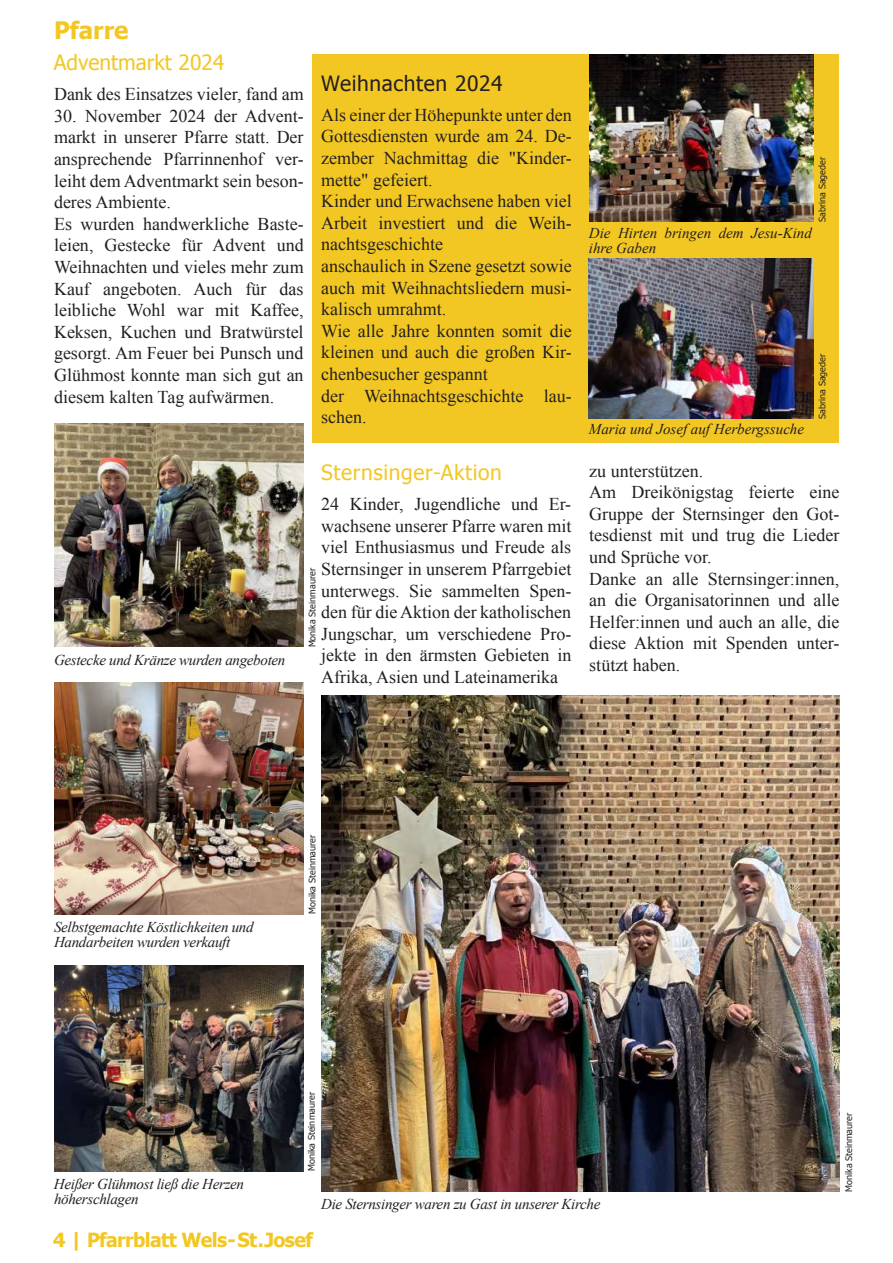
<style>
.page{position:relative;width:893px;height:1263px;background:#fff}
.page>*{position:absolute;margin:0;border:0;box-sizing:border-box;transform-origin:0 0}
.t1{font:700 24px "Tahoma";color:#f3c723}
.t2{font:21px "Tahoma";letter-spacing:.03em;color:#f3c723}
.t3{font:21px "Tahoma";color:#f3c723}
.t4{font:21px "Tahoma";letter-spacing:.03em;color:#231f20}
.t5{font:700 19.5px "Tahoma";letter-spacing:-.03em;color:#f3c723}
.t6{font:18px/21.6px "Times New Roman";color:#231f20}
.t7{font:italic 15px/15px "Times New Roman";letter-spacing:-.02em;color:#231f20}
.t8{font:italic 15px/15px "Times New Roman";color:#231f20}
.t9{font:9px "Tahoma";color:#231f20}
</style>
<div class="page">
<div style="left:312px;top:54px;width:526px;height:388px;background:#f3c723"></div>
<img style="left:54px;top:423px;width:249px;height:224px">
<img style="left:54px;top:683px;width:250px;height:231px">
<img style="left:54px;top:966px;width:250px;height:205px">
<img style="left:589px;top:54px;width:224px;height:168px">
<img style="left:589px;top:258px;width:224px;height:161px">
<img style="left:321px;top:695px;width:518px;height:497px">
<h1 class="t1" style="left:54px;top:17px;width:76px">Pfarre</h1>
<p class="t3" style="left:54px;top:54px;width:172px">Adventmarkt 2024</p>
<p class="t6" style="left:54px;top:85px;width:251px">Dank des Einsatzes vieler, fand am</p>
<p class="t6" style="left:54px;top:107px;width:251px">30. November 2024 der Advent&shy;markt in unserer Pfarre statt. Der ansprechende Pfarrinnenhof ver&shy;leiht dem Adventmarkt sein beson&shy;deres Ambiente.<br>Es wurden handwerkliche Baste&shy;leien, Gestecke für Advent und<br>Weihnachten und vieles mehr zum<br>Kauf angeboten. Auch für das leibliche Wohl war mit Kaffee,<br>Keksen, Kuchen und Bratwürstel gesorgt. Am Feuer bei Punsch und<br>Glühmost konnte man sich gut an diesem kalten Tag aufwärmen.</p>
<p class="t4" style="left:321px;top:75px;width:183px">Weihnachten 2024</p>
<p class="t6" style="left:321px;top:106px;width:252px">Als einer der Höhepunkte unter den<br>Gottesdiensten wurde am 24. De&shy;zember Nachmittag die "Kinder&shy;mette" gefeiert.<br>Kinder und Erwachsene haben viel<br>Arbeit investiert und die Weih&shy;nachtsgeschichte<br>anschaulich in Szene gesetzt sowie auch mit Weihnachtsliedern musi&shy;kalisch umrahmt.<br>Wie alle Jahre konnten somit die kleinen und auch die großen Kir&shy;chenbesucher gespannt<br>der Weihnachtsgeschichte lau&shy;schen.</p>
<p class="t7" style="left:54px;top:654px;width:233px">Gestecke und Kränze wurden angeboten</p>
<p class="t2" style="left:321px;top:464px;width:182px">Sternsinger-Aktion</p>
<p class="t6" style="left:321px;top:495px;width:252px;text-align:justify">24 Kinder, Jugendliche und Er&shy;wachsene unserer Pfarre waren mit viel Enthusiasmus und Freude als Sternsinger in unserem Pfarrgebiet unterwegs. Sie sammelten Spen&shy;den für die Aktion der katholischen Jungschar, um verschiedene Pro&shy;jekte in den ärmsten Gebieten in Afrika, Asien und Lateinamerika</p>
<p class="t9" style="left:309px;top:647px;width:81px;rotate:-90deg">Monika Steinmaurer</p>
<p class="t9" style="left:819px;top:222px;width:66px;rotate:-90deg">Sabrina Sageder</p>
<p class="t8" style="left:589px;top:227px;width:225px">Die Hirten bringen dem Jesu-Kind ihre Gaben</p>
<p class="t8" style="left:589px;top:421px;width:217px">Maria und Josef auf Herbergssuche</p>
<p class="t9" style="left:819px;top:419px;width:66px;rotate:-90deg">Sabrina Sageder</p>
<p class="t6" style="left:589px;top:461px;width:252px">zu unterstützen.<br>Am Dreikönigstag feierte eine<br>Gruppe der Sternsinger den Got&shy;tesdienst mit und trug die Lieder und Sprüche vor.<br>Danke an alle Sternsinger:innen, an die Organisatorinnen und alle<br>Helfer:innen und auch an alle, die diese Aktion mit Spenden unter&shy;stützt haben.</p>
<p class="t7" style="left:54px;top:921px;width:201px">Selbstgemachte Köstlichkeiten und<br>Handarbeiten wurden verkauft</p>
<p class="t9" style="left:309px;top:914px;width:81px;rotate:-90deg">Monika Steinmaurer</p>
<p class="t7" style="left:54px;top:1178px;width:192px">Heißer Glühmost ließ die Herzen</p>
<p class="t7" style="left:54px;top:1193px;width:86px">höherschlagen</p>
<p class="t9" style="left:308px;top:1171px;width:81px;rotate:-90deg">Monika Steinmaurer</p>
<p class="t7" style="left:321px;top:1198px;width:281px">Die Sternsinger waren zu Gast in unserer Kirche</p>
<p class="t5" style="left:53px;top:1226px;width:261px">4 | Pfarrblatt Wels - St . Josef</p>
<p class="t9" style="left:845px;top:1192px;width:81px;rotate:-90deg">Monika Steinmaurer</p>
</div>
